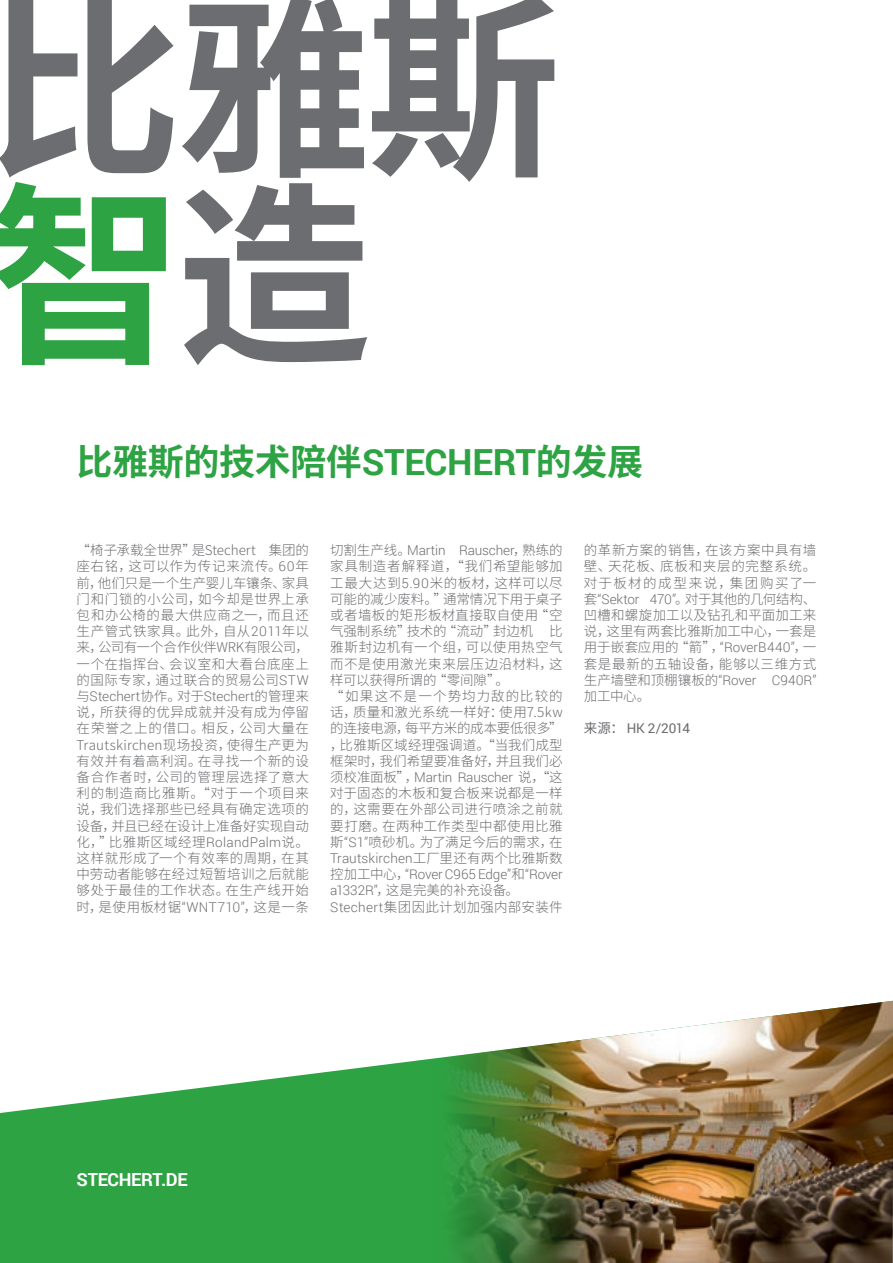
<style>
.page{position:relative;width:893px;height:1263px;background:#fff}
.page>*{position:absolute;margin:0;border:0;box-sizing:border-box;transform-origin:0 0}
.t1{font:700 195px/187.5px "Noto Sans CJ Ksc";color:#6c6d70}
._5_TITOLINO_Grigio_2{font:700 36px "Noto Sans CJ Ksc";letter-spacing:-.01em;color:#2da343}
.titolo_1__livello_th{font:700 18px "Roboto";letter-spacing:-.02em;color:#fff}
.t2{font:300 13.5px/16.2px "Noto Sans CJ Ksc";letter-spacing:.02em;color:#6c6d70;text-align:justify}
.t3{font:13.5px "Roboto";letter-spacing:-.02em;color:#6c6d70}
.s1{color:#2da343}
.s2{font-family:"Roboto"}
.s3{font-family:"Noto Sans CJ Ksc"}
</style>
<div class="page">
<svg style="left:0;top:1058px;width:433px;height:205px;background:#49af5c"></svg>
<img style="left:433px;top:1001px;width:460px;height:262px">
<img style="left:892px;top:1084px;width:1px;height:179px">
<p class="t1" style="left:-13px;top:0;width:575px">比雅斯<span class="s1">智</span>造</p>
<p class="_5_TITOLINO_Grigio_2" style="left:77px;top:441px;width:568px">比雅斯的技术陪伴<span class="s2">STECHERT</span>的发展</p>
<p class="t2" style="left:77px;top:542px;width:234px">“椅子承载全世界”是Stechert 集团的座右铭，这可以作为传记来流传。<span class="s2">60</span>年前，他们只是一个生产婴儿车镶条、家具门和门锁的小公司，如今却是世界上承包和办公椅的最大供应商之一，而且还生产管式铁家具。此外，自从<span class="s2">2011</span>年以来，公司有一个合作伙伴WRK有限公司，一个在指挥台、会议室和大看台底座上的国际专家，通过联合的贸易公司<span class="s2">STW</span>与<span class="s2">Stechert</span>协作。对于<span class="s2">Stechert</span>的管理来说，所获得的优异成就并没有成为停留在荣誉之上的借口。相反，公司大量在Trautskirchen现场投资，使得生产更为有效并有着高利润。在寻找一个新的设备合作者时，公司的管理层选择了意大利的制造商比雅斯。“对于一个项目来说，我们选择那些已经具有确定选项的设备，并且已经在设计上准备好实现自动化，”比雅斯区域经理<span class="s2">RolandPalm</span>说。这样就形成了一个有效率的周期，在其中劳动者能够在经过短暂培训之后就能够处于最佳的工作状态。在生产线开始时，是使用板材锯<span class="s2">“WNT710”</span>，这是一条</p>
<p class="t2" style="left:330px;top:542px;width:234px">切割生产线。<span class="s2">Martin Rauscher</span>，熟练的家具制造者解释道，“我们希望能够加工最大达到<span class="s2">5.90</span>米的板材，这样可以尽可能的减少废料。”通常情况下用于桌子或者墙板的矩形板材直接取自使用“空气强制系统”技术的“流动”封边机 比雅斯封边机有一个组，可以使用热空气而不是使用激光束来层压边沿材料，这样可以获得所谓的“零间隙”。</p>
<p class="t2" style="left:330px;top:688px;width:234px">“如果这不是一个势均力敌的比较的话，质量和激光系统一样好：使用7.5kw的连接电源，每平方米的成本要低很多”，比雅斯区域经理强调道。“当我们成型框架时，我们希望要准备好，并且我们必须校准面板”，<span class="s2">Martin Rauscher</span> 说，“这对于固态的木板和复合板来说都是一样的，这需要在外部公司进行喷涂之前就要打磨。在两种工作类型中都使用比雅斯<span class="s2">“S1”</span>喷砂机。为了满足今后的需求，在<span class="s2">Trautskirchen</span>工厂里还有两个比雅斯数控加工中心，<span class="s2">“Rover C965 Edge”</span>和<span class="s2">“Rover a1332R”</span>，这是完美的补充设备。</p>
<p class="t2" style="left:330px;top:899px;width:234px"><span class="s2">Stechert</span>集团因此计划加强内部安装件</p>
<p class="t2" style="left:584px;top:542px;width:234px">的革新方案的销售，在该方案中具有墙壁、天花板、底板和夹层的完整系统。对于板材的成型来说，集团购买了一套<span class="s2">“Sektor 470”</span>。对于其他的几何结构、凹槽和螺旋加工以及钻孔和平面加工来说，这里有两套比雅斯加工中心，一套是用于嵌套应用的“箭”，<span class="s2">“RoverB440”</span>，一套是最新的五轴设备，能够以三维方式生产墙壁和顶棚镶板的<span class="s2">“Rover C940R”</span>加工中心。</p>
<p class="t3" style="left:584px;top:719px;width:108px"><span class="s3">来源：</span> HK 2/2014</p>
<p class="titolo_1__livello_th" style="left:77px;top:1167px;width:113px">STECHERT.DE</p>
</div>
